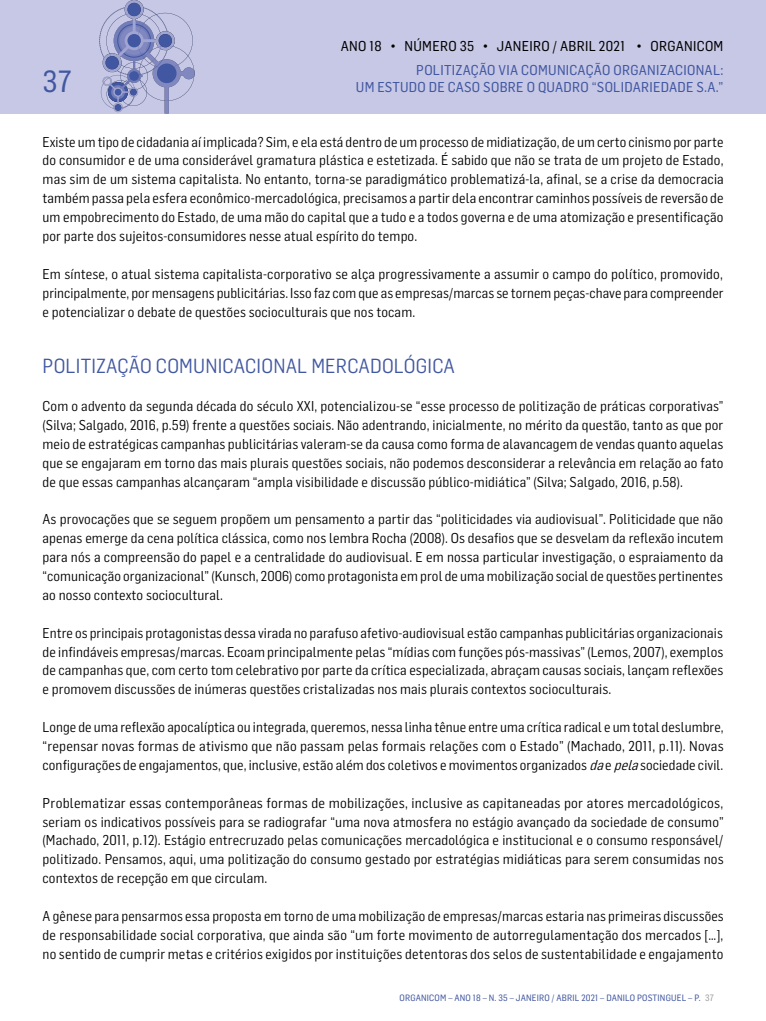
<style>
.page{position:relative;width:766px;height:1021px;background:#fff}
.page>*{position:absolute;margin:0;border:0;box-sizing:border-box;transform-origin:0 0}
.t1{font:30px "Flama Semicondensed Basic";color:#4157a1}
.t2{font:20px "Flama Semicondensed";letter-spacing:.01em;color:#4157a1}
.t3{font:14px/18.9px "Flama Semicondensed";letter-spacing:.01em;color:#000;text-align:justify}
.t4{font:14px "Flama Semicondensed Basic";letter-spacing:.02em;color:#4157a1}
.t5{font:14px "Flama Semicondensed Basic";letter-spacing:.02em;color:#000}
.t6{font:9px "Flama Semicondensed Basic";letter-spacing:.02em;color:#4157a1}
.s1{font-style:italic}
.s2{color:#9d9d9c}
</style>
<div class="page">
<div style="left:0;top:0;width:765px;height:113px;background:#c7c8e5"></div>
<svg style="left:99px;top:0;width:96px;height:113px"></svg>
<p class="t5" style="left:341px;top:37px;width:384px">ANO 18 • NÚMERO 35 • JANEIRO / ABRIL 2021 • ORGANICOM</p>
<p class="t4" style="left:416px;top:61px;width:308px">POLITIZAÇÃO VIA COMUNICAÇÃO ORGANIZACIONAL:</p>
<h1 class="t1" style="left:43px;top:62px;width:31px">37</h1>
<p class="t4" style="left:356px;top:78px;width:369px">UM ESTUDO DE CASO SOBRE O QUADRO “SOLIDARIEDADE S.A.”</p>
<p class="t3" style="left:43px;top:131px;width:682px">Existe um tipo de cidadania aí implicada? Sim, e ela está dentro de um processo de midiatização, de um certo cinismo por parte do consumidor e de uma considerável gramatura plástica e estetizada. É sabido que não se trata de um projeto de Estado, mas sim de um sistema capitalista. No entanto, torna-se paradigmático problematizá-la, afinal, se a crise da democracia também passa pela esfera econômico-mercadológica, precisamos a partir dela encontrar caminhos possíveis de reversão de um empobrecimento do Estado, de uma mão do capital que a tudo e a todos governa e de uma atomização e presentificação por parte dos sujeitos-consumidores nesse atual espírito do tempo.</p>
<p class="t3" style="left:43px;top:264px;width:682px">Em síntese, o atual sistema capitalista-corporativo se alça progressivamente a assumir o campo do político, promovido, principalmente, por mensagens publicitárias. Isso faz com que as empresas/marcas se tornem peças-chave para compreender e potencializar o debate de questões socioculturais que nos tocam.</p>
<h2 class="t2" style="left:43px;top:353px;width:414px">POLITIZAÇÃO COMUNICACIONAL MERCADOLÓGICA</h2>
<p class="t3" style="left:43px;top:396px;width:682px">Com o advento da segunda década do século XXI, potencializou-se “esse processo de politização de práticas corporativas” (Silva; Salgado, 2016, p. 59) frente a questões sociais. Não adentrando, inicialmente, no mérito da questão, tanto as que por meio de estratégicas campanhas publicitárias valeram-se da causa como forma de alavancagem de vendas quanto aquelas que se engajaram em torno das mais plurais questões sociais, não podemos desconsiderar a relevância em relação ao fato de que essas campanhas alcançaram “ampla visibilidade e discussão público-midiática” (Silva; Salgado, 2016, p. 58).</p>
<p class="t3" style="left:43px;top:509px;width:682px">As provocações que se seguem propõem um pensamento a partir das “politicidades via audiovisual”. Politicidade que não apenas emerge da cena política clássica, como nos lembra Rocha (2008). Os desafios que se desvelam da reflexão incutem para nós a compreensão do papel e a centralidade do audiovisual. E em nossa particular investigação, o espraiamento da “comunicação organizacional” (Kunsch, 2006) como protagonista em prol de uma mobilização social de questões pertinentes ao nosso contexto sociocultural.</p>
<p class="t3" style="left:43px;top:622px;width:682px">Entre os principais protagonistas dessa virada no parafuso afetivo-audiovisual estão campanhas publicitárias organizacionais de infindáveis empresas/marcas. Ecoam principalmente pelas “mídias com funções pós-massivas” (Lemos, 2007), exemplos de campanhas que, com certo tom celebrativo por parte da crítica especializada, abraçam causas sociais, lançam reflexões e promovem discussões de inúmeras questões cristalizadas nos mais plurais contextos socioculturais.</p>
<p class="t3" style="left:43px;top:717px;width:682px">Longe de uma reflexão apocalíptica ou integrada, queremos, nessa linha tênue entre uma crítica radical e um total deslumbre, “repensar novas formas de ativismo que não passam pelas formais relações com o Estado” (Machado, 2011, p. 11). Novas configurações de engajamentos, que, inclusive, estão além dos coletivos e movimentos organizados <span class="s1">da</span>e <span class="s1">pela</span>sociedade civil.</p>
<p class="t3" style="left:43px;top:792px;width:682px">Problematizar essas contemporâneas formas de mobilizações, inclusive as capitaneadas por atores mercadológicos, seriam os indicativos possíveis para se radiografar “uma nova atmosfera no estágio avançado da sociedade de consumo” (Machado, 2011, p. 12). Estágio entrecruzado pelas comunicações mercadológica e institucional e o consumo responsável/ politizado. Pensamos, aqui, uma politização do consumo gestado por estratégias midiáticas para serem consumidas nos contextos de recepção em que circulam.</p>
<p class="t3" style="left:43px;top:906px;width:682px">A gênese para pensarmos essa proposta em torno de uma mobilização de empresas/marcas estaria nas primeiras discussões de responsabilidade social corporativa, que ainda são “um forte movimento de autorregulamentação dos mercados […], no sentido de cumprir metas e critérios exigidos por instituições detentoras dos selos de sustentabilidade e engajamento</p>
<p class="t6" style="left:399px;top:992px;width:218px">ORGANICOM – ANO 18 – N. 35 – JANEIRO / ABRIL 2021 – DANILO</p>
<p class="t6" style="left:637px;top:992px;width:78px">POSTING UEL – P. <span class="s2">37</span></p>
</div>
